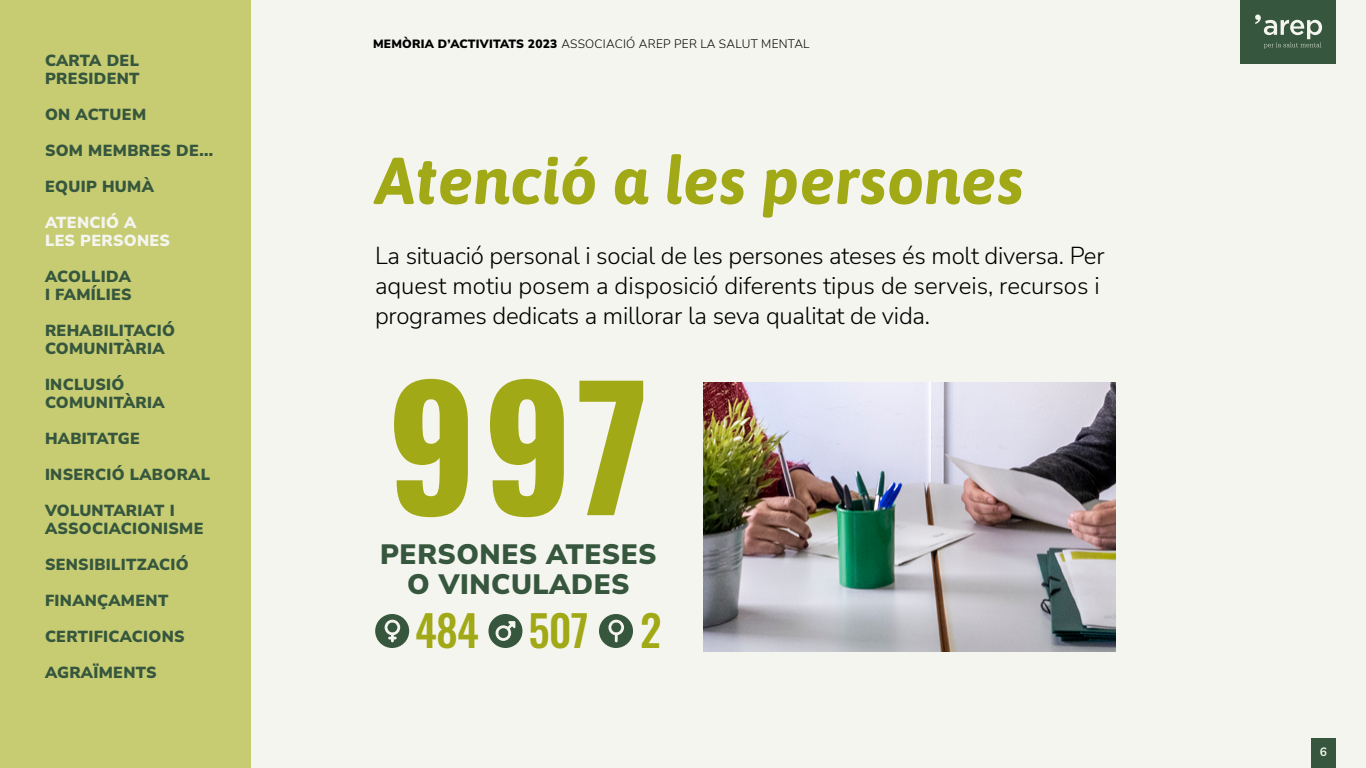
<style>
.page{position:relative;width:1366px;height:768px;background:#f5f5f0}
.page>*{position:absolute;margin:0;border:0;box-sizing:border-box;transform-origin:0 0}
.t1{font:700 166px "Oswald";color:#a1a916}
.t2{font:italic 700 66px "Asap";color:#a1a916}
.t3{font:500 43px "Oswald";letter-spacing:-.02em;color:#a1a916}
.t4{font:900 28px/30px "Nunito Sans";letter-spacing:.02em;color:#36573d;text-align:center}
.t5{font:300 24px/30px "Nunito Sans";letter-spacing:-.01em;color:#000}
.t6{font:900 16px/18px "Nunito Sans";letter-spacing:.02em;color:#36573d}
.t7{font:900 16px/18px "Nunito Sans";letter-spacing:.02em;color:#f5f5f0}
.t8{font:300 12px "Nunito Sans";letter-spacing:.02em;color:#000}
.t9{font:700 12px "Nunito Sans";color:#f5f5f0}
.s1{font-weight:900}
</style>
<div class="page">
<div style="left:0;top:0;width:250px;height:768px;background:#c7cc73"></div>
<div style="left:1241px;top:0;width:95px;height:64px;background:#36573d"></div>
<svg style="left:1255px;top:15px;width:67px;height:33px"></svg>
<div style="left:1311px;top:738px;width:25px;height:30px;background:#36573d"></div>
<img style="left:703px;top:382px;width:413px;height:270px">
<svg style="left:375px;top:614px;width:34px;height:34px"></svg>
<svg style="left:488px;top:614px;width:34px;height:34px"></svg>
<svg style="left:599px;top:614px;width:34px;height:34px"></svg>
<p class="t6" style="left:45px;top:51px;width:96px">CARTA DEL<br>PRESIDENT</p>
<p class="t6" style="left:45px;top:105px;width:103px">ON ACTUEM</p>
<p class="t6" style="left:45px;top:141px;width:170px">SOM MEMBRES DE...</p>
<p class="t6" style="left:45px;top:177px;width:110px">EQUIP HUMÀ</p>
<p class="t7" style="left:45px;top:213px;width:126px">ATENCIÓ A<br>LES PERSONES</p>
<p class="t6" style="left:45px;top:267px;width:88px">ACOLLIDA<br>I FAMÍLIES</p>
<p class="t6" style="left:45px;top:321px;width:132px">REHABILITACIÓ<br>COMUNITÀRIA</p>
<p class="t6" style="left:45px;top:375px;width:121px">INCLUSIÓ<br>COMUNITÀRIA</p>
<p class="t6" style="left:45px;top:429px;width:96px">HABITATGE</p>
<p class="t6" style="left:45px;top:465px;width:167px">INSERCIÓ LABORAL</p>
<p class="t6" style="left:45px;top:501px;width:160px">VOLUNTARIAT I<br>ASSOCIACIONISME</p>
<p class="t6" style="left:45px;top:555px;width:145px">SENSIBILITZACIÓ</p>
<p class="t6" style="left:45px;top:591px;width:125px">FINANÇAMENT</p>
<p class="t6" style="left:45px;top:627px;width:141px">CERTIFICACIONS</p>
<p class="t6" style="left:45px;top:663px;width:113px">AGRAÏMENTS</p>
<p class="t8" style="left:373px;top:36px;width:438px"><span class="s1">MEMÒRIA D’ACTIVITATS 2023</span> ASSOCIACIÓ AREP PER LA SALUT MENTAL</p>
<h2 class="t2" style="left:375px;top:135px;width:650px">Atenció a les persones</h2>
<h3 class="t5" style="left:375px;top:240px;width:731px">La situació personal i social de les persones ateses és molt diversa. Per aquest motiu posem a disposició diferents tipus de serveis, recursos i programes dedicats a millorar la seva qualitat de vida.</h3>
<h1 class="t1" style="left:388px;top:300px;width:263px">997</h1>
<h3 class="t4" style="left:380px;top:538px;width:278px">PERSONES ATESES<br>O VINCULADES</h3>
<h3 class="t3" style="left:415px;top:592px;width:248px">484 507 2</h3>
<p class="t9" style="left:1320px;top:743px;width:9px">6</p>
</div>
